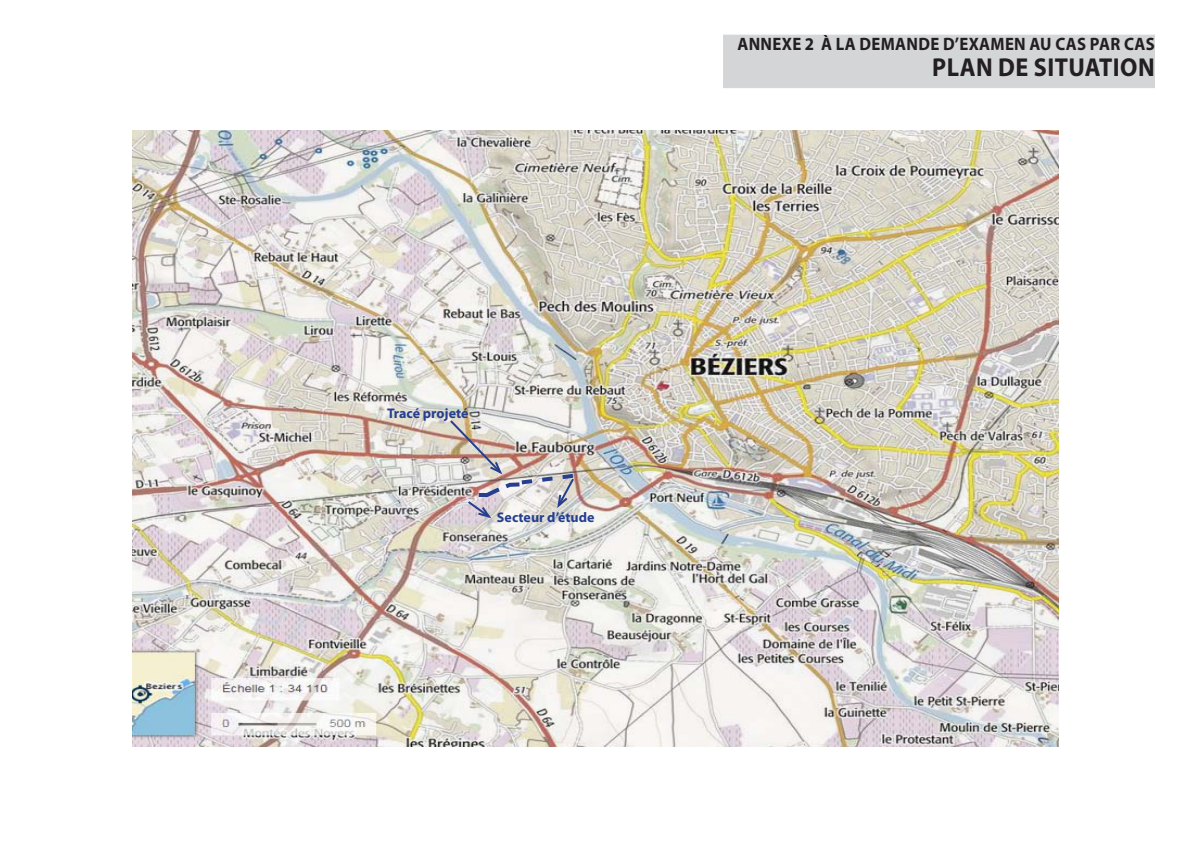
<style>
.page{position:relative;width:1191px;height:842px;background:#fff}
.page>*{position:absolute;margin:0;border:0;box-sizing:border-box;transform-origin:0 0}
.TITRE_2{font:700 26px "Myriad Pro";letter-spacing:.02em;color:#231f20;scale:.93 1}
.TITRE_2-2{font:700 18px "Myriad Pro";letter-spacing:.02em;color:#231f20;scale:.93 1}
.annotation_graphique{font:700 14px "Myriad Pro";color:#253f8e}
</style>
<div class="page">
<div style="left:723px;top:35px;width:432px;height:53px;background:#d4d5d7"></div>
<img style="left:132px;top:130px;width:926px;height:616px">
<img style="left:448px;top:418px;width:129px;height:102px">
<p class="annotation_graphique" style="left:387px;top:404px;width:83px">Tracé projeté</p>
<p class="annotation_graphique" style="left:497px;top:508px;width:99px">Secteur d’étude</p>
<p class="TITRE_2-2" style="left:737px;top:32px;width:450px">ANNEXE 2 À LA DEMANDE D’EXAMEN AU CAS PAR CAS</p>
<p class="TITRE_2" style="left:932px;top:50px;width:241px">PLAN DE SITUATION</p>
</div>
